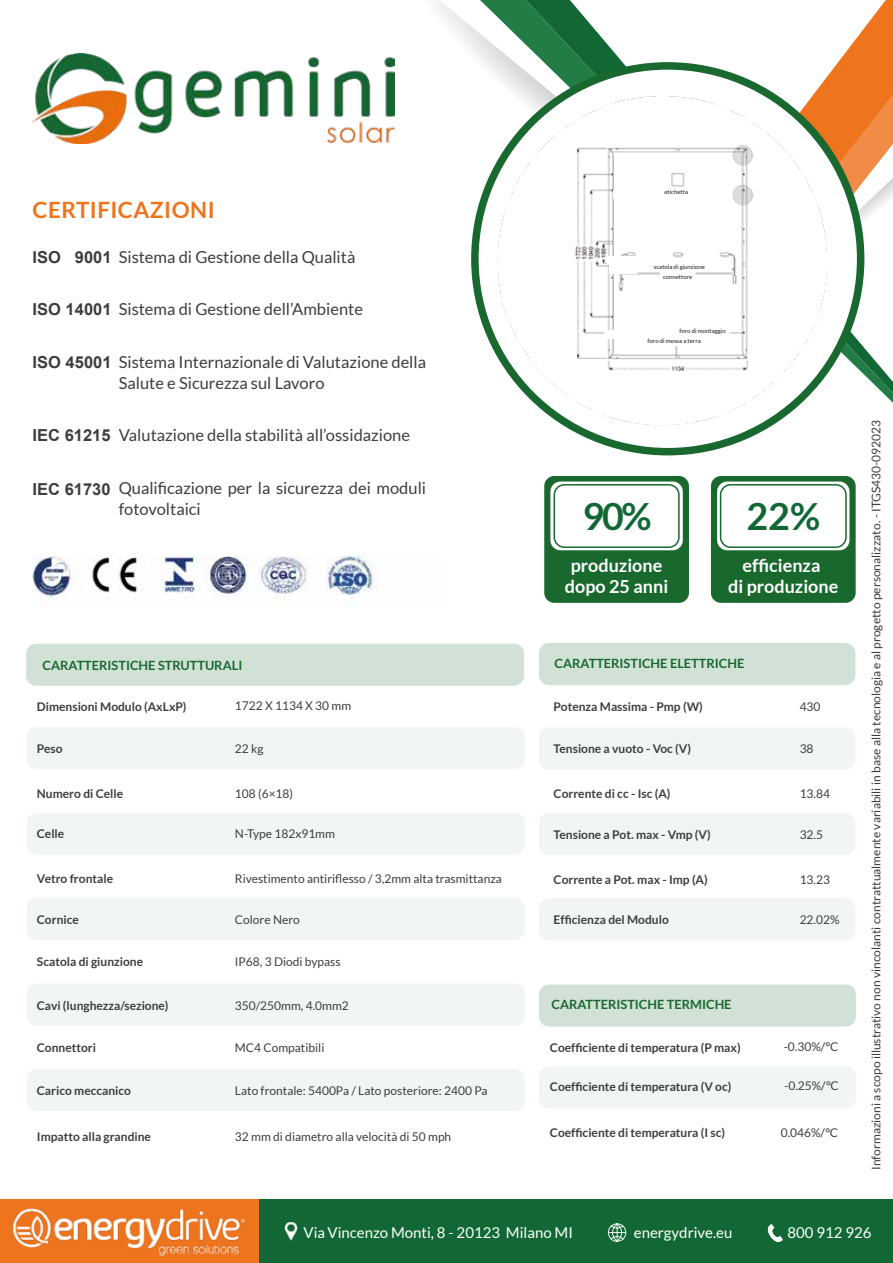
<style>
.page{position:relative;width:893px;height:1263px;background:#fff}
.page>*{position:absolute;margin:0;border:0;box-sizing:border-box;transform-origin:0 0}
.t1{font:700 37.5px "Lato";color:#116835}
.t2{font:700 22.5px "Lato";letter-spacing:.02em;color:#ee741e}
.t3{font:700 18px/21px "Lato";color:#fff;text-align:center}
.t4{font:16.5px/21px "Lato";color:#3b3e3f}
.t5{font:700 16.5px "Arial";color:#3b3e3f}
.t6{font:15px "Lato";color:#fff}
.t7{font:700 12.75px "Lato";color:#19692f}
.t8{font:12px "Lato";color:#3b3e3f}
.t9{font:700 12px "Lato";color:#3b3e3f}
.t10{font:6px/10.1px "Lato";color:#1d1d1b}
.s1{font-family:"Arial";font-weight:700}
</style>
<div class="page">
<div style="left:539px;top:1066px;width:317px;height:42px;background:#f1f6f3;border-radius:10px"></div>
<div style="left:539px;top:813px;width:316px;height:42px;background:#f1f6f3;border-radius:10px"></div>
<div style="left:539px;top:898px;width:316px;height:42px;background:#f1f6f3;border-radius:10px"></div>
<div style="left:539px;top:727px;width:316px;height:42px;background:#f1f6f3;border-radius:10px"></div>
<div style="left:544px;top:476px;width:145px;height:127px;background:#19692f;border-radius:10px"></div>
<div style="left:27px;top:983px;width:498px;height:43px;background:#f1f6f3;border-radius:10px"></div>
<div style="left:26px;top:644px;width:498px;height:42px;background:#d1e1d6;border-radius:10px"></div>
<div style="left:27px;top:727px;width:498px;height:42px;background:#f1f6f3;border-radius:10px"></div>
<img style="left:33px;top:53px;width:361px;height:91px">
<img style="left:33px;top:557px;width:345px;height:49px">
<div style="left:27px;top:812px;width:498px;height:43px;background:#f1f6f3;border-radius:10px"></div>
<div style="left:27px;top:898px;width:498px;height:42px;background:#f1f6f3;border-radius:10px"></div>
<div style="left:27px;top:1069px;width:498px;height:42px;background:#f1f6f3;border-radius:10px"></div>
<svg style="left:471px;top:0;width:422px;height:458px"></svg>
<svg style="left:435px;top:0;width:283px;height:231px"></svg>
<svg style="left:475px;top:66px;width:386px;height:386px"></svg>
<img style="left:495px;top:93px;width:334px;height:334px">
<div style="left:539px;top:984px;width:317px;height:42px;background:#d1e1d6"></div>
<div style="left:539px;top:643px;width:316px;height:42px;background:#d1e1d6;border-radius:10px"></div>
<div style="left:550px;top:481px;width:133px;height:69px;background:#fff;border-radius:10px"></div>
<svg style="left:553px;top:483px;width:128px;height:66px"></svg>
<div style="left:711px;top:476px;width:145px;height:127px;background:#19692f;border-radius:10px"></div>
<div style="left:717px;top:481px;width:132px;height:69px;background:#fff;border-radius:10px"></div>
<div style="left:720px;top:484px;width:127px;height:64px;border:2px solid #1a692f;border-radius:10px"></div>
<div style="left:0;top:1199px;width:260px;height:64px;background:#ee741e"></div>
<div style="left:260px;top:1199px;width:633px;height:64px;background:#116835"></div>
<svg style="left:767px;top:1224px;width:16px;height:18px"></svg>
<img style="left:12px;top:1208px;width:234px;height:48px">
<svg style="left:608px;top:1223px;width:18px;height:19px"></svg>
<img style="left:284px;top:1221px;width:14px;height:20px">
<div style="left:613px;top:190px;width:20px;height:8px;background:#fff"></div>
<div style="left:607px;top:256px;width:34px;height:8px;background:#fff"></div>
<div style="left:609px;top:266px;width:27px;height:8px;background:#fff"></div>
<div style="left:631px;top:322px;width:41px;height:8px;background:#fff"></div>
<div style="left:604px;top:331px;width:40px;height:8px;background:#fff"></div>
<h2 class="t2" style="left:33px;top:197px;width:184px">CERTIFICAZIONI</h2>
<h3 class="t4" style="left:33px;top:246px;width:324px"><span class="s1">ISO 9001</span> Sistema di Gestione della Qualità</h3>
<h3 class="t4" style="left:33px;top:299px;width:332px"><span class="s1">ISO 14001</span> Sistema di Gestione dell’Ambiente</h3>
<h3 class="t4" style="left:33px;top:351px;width:395px"><span class="s1">ISO 45001</span> Sistema Internazionale di Valutazione della</h3>
<h3 class="t5" style="left:33px;top:425px;width:79px">IEC 61215</h3>
<h3 class="t4" style="left:119px;top:372px;width:207px">Salute e Sicurezza sul Lavoro</h3>
<h3 class="t4" style="left:119px;top:425px;width:293px">Valutazione della stabilità all’ossidazione</h3>
<h3 class="t5" style="left:33px;top:479px;width:79px">IEC 61730</h3>
<h3 class="t4" style="left:119px;top:477px;width:309px">Qualificazione per la sicurezza dei moduli fotovoltaici</h3>
<p class="t7" style="left:43px;top:658px;width:201px">CARATTERISTICHE STRUTTURALI</p>
<p class="t9" style="left:37px;top:699px;width:151px">Dimensioni Modulo (AxLxP)</p>
<p class="t8" style="left:235px;top:699px;width:118px">1722 X 1134 X 30 mm</p>
<p class="t9" style="left:37px;top:741px;width:27px">Peso</p>
<p class="t8" style="left:235px;top:741px;width:30px">22 kg</p>
<p class="t9" style="left:37px;top:786px;width:88px">Numero di Celle</p>
<p class="t8" style="left:235px;top:786px;width:60px">108 (6×18)</p>
<p class="t9" style="left:37px;top:827px;width:29px">Celle</p>
<p class="t8" style="left:235px;top:827px;width:102px">N-Type 182x91mm</p>
<p class="t9" style="left:37px;top:872px;width:78px">Vetro frontale</p>
<p class="t8" style="left:235px;top:872px;width:269px">Rivestimento antiriflesso / 3,2mm alta trasmittanza</p>
<p class="t9" style="left:37px;top:912px;width:43px">Cornice</p>
<p class="t8" style="left:235px;top:912px;width:66px">Colore Nero</p>
<p class="t9" style="left:37px;top:955px;width:108px">Scatola di giunzione</p>
<p class="t8" style="left:235px;top:955px;width:107px">IP68, 3 Diodi bypass</p>
<p class="t9" style="left:37px;top:998px;width:133px">Cavi (lunghezza/sezione)</p>
<p class="t8" style="left:235px;top:998px;width:115px">350/250mm, 4.0mm2</p>
<p class="t9" style="left:37px;top:1040px;width:61px">Connettori</p>
<p class="t8" style="left:235px;top:1040px;width:91px">MC4 Compatibili</p>
<p class="t9" style="left:37px;top:1083px;width:96px">Carico meccanico</p>
<p class="t8" style="left:235px;top:1083px;width:254px">Lato frontale: 5400Pa / Lato posteriore: 2400 Pa</p>
<p class="t9" style="left:37px;top:1130px;width:116px">Impatto alla grandine</p>
<p class="t8" style="left:235px;top:1130px;width:218px">32 mm di diametro alla velocità di 50 mph</p>
<p class="t10" style="left:664px;top:187px;width:25px">etichetta</p>
<p class="t10" style="left:663px;top:262px;width:44px;text-indent:-9px">scatola di giunzione connettore</p>
<p class="t10" style="left:648px;top:326px;width:80px;text-indent:32px">foro di montaggio foro di messa a terra</p>
<h1 class="t1" style="left:583px;top:495px;width:71px">90%</h1>
<h1 class="t1" style="left:746px;top:495px;width:75px">22%</h1>
<h3 class="t3" style="left:565px;top:554px;width:105px">produzione dopo 25 anni</h3>
<h3 class="t3" style="left:728px;top:554px;width:112px">efficienza<br>di produzione</h3>
<p class="t7" style="left:555px;top:656px;width:191px">CARATTERISTICHE ELETTRICHE</p>
<p class="t9" style="left:554px;top:700px;width:151px">Potenza Massima - Pmp (W)</p>
<p class="t8" style="left:800px;top:700px;width:22px">430</p>
<p class="t9" style="left:554px;top:742px;width:139px">Tensione a vuoto - Voc (V)</p>
<p class="t8" style="left:800px;top:742px;width:15px">38</p>
<p class="t9" style="left:554px;top:787px;width:118px">Corrente di cc - Isc (A)</p>
<p class="t8" style="left:800px;top:787px;width:32px">13.84</p>
<p class="t9" style="left:554px;top:827px;width:159px">Tensione a Pot. max - Vmp (V)</p>
<p class="t8" style="left:800px;top:828px;width:25px">32.5</p>
<p class="t9" style="left:554px;top:872px;width:156px">Corrente a Pot. max - Imp (A)</p>
<p class="t8" style="left:800px;top:873px;width:32px">13.23</p>
<p class="t9" style="left:554px;top:913px;width:117px">Efficienza del Modulo</p>
<p class="t8" style="left:800px;top:913px;width:41px">22.02%</p>
<p class="t7" style="left:551px;top:997px;width:182px">CARATTERISTICHE TERMICHE</p>
<p class="t9" style="left:550px;top:1040px;width:192px">Coefficiente di temperatura (P max)</p>
<p class="t8" style="left:784px;top:1040px;width:56px">-0.30%/°C</p>
<p class="t9" style="left:550px;top:1079px;width:183px">Coefficiente di temperatura (V oc)</p>
<p class="t8" style="left:784px;top:1079px;width:56px">-0.25%/°C</p>
<p class="t9" style="left:550px;top:1126px;width:177px">Coefficiente di temperatura (I sc)</p>
<p class="t8" style="left:781px;top:1126px;width:59px">0.046%/°C</p>
<p class="t8" style="left:869px;top:1170px;width:752px;rotate:-90deg">Informazioni a scopo illustrativo non vincolanti contrattualmente variabili in base alla tecnologia e al progetto personalizzato. - ITGS430-092023</p>
<p class="t6" style="left:304px;top:1224px;width:271px">Via Vincenzo Monti, 8 - 20123 Milano MI</p>
<p class="t6" style="left:634px;top:1224px;width:100px">energydrive.eu</p>
<p class="t6" style="left:787px;top:1224px;width:86px">800 912 926</p>
</div>
